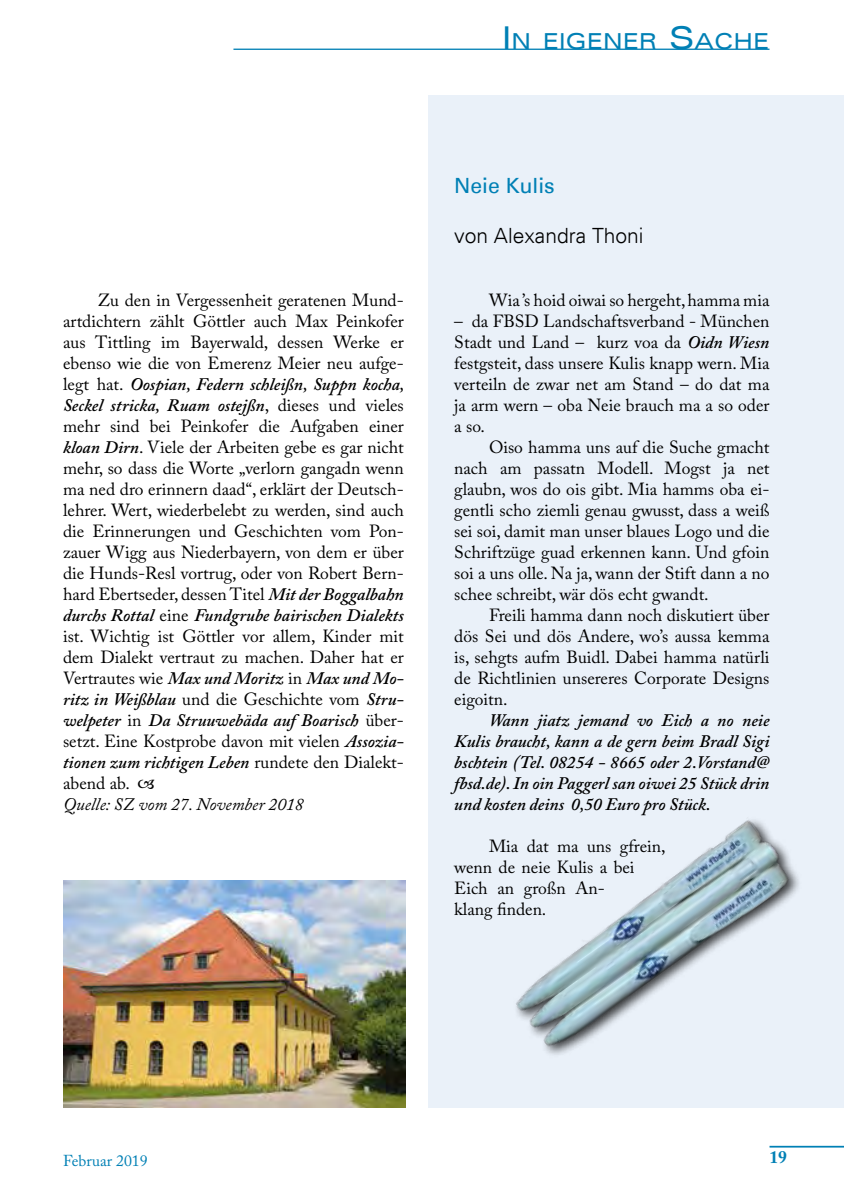
<style>
.page{position:relative;width:844px;height:1191px;background:#fff}
.page>*{position:absolute;margin:0;border:0;box-sizing:border-box;transform-origin:0 0}
.t1{font:expanded 22.05px "Univers";color:#0080b5}
.t2{font:300 21px "Univers";color:#000}
.t3{font:21px "Univers";color:#0080b5}
.t4{font:17.5px/21px "Adobe Caslon Pro";color:#000;text-align:justify}
.t5{font:italic 600 17.5px/21px "Adobe Caslon Pro";color:#000;text-align:justify}
.t6{font:italic 17.5px "Adobe Caslon Pro";color:#000}
.t7{font:700 17.5px "Adobe Caslon Pro";color:#0080b5}
.t8{font:15.75px "Adobe Caslon Pro";color:#0080b5}
.s1{font-size:31.5px}
.s2{font-weight:600;font-style:italic}
</style>
<div class="page">
<hr style="left:769px;top:1145px;width:74px;height:2px;background:#0080b5">
<hr style="left:233px;top:49px;width:536px;height:1px;background:#0080b5">
<div style="left:428px;top:95px;width:415px;height:1012px;background:#eaf1f9"></div>
<img style="left:516px;top:820px;width:283px;height:235px">
<img style="left:63px;top:880px;width:342px;height:227px">
<p class="t1" style="left:502px;top:28px;width:269px"><span class="s1">I</span>N EIGENER <span class="s1">S</span>ACHE</p>
<p class="t4" style="left:63px;top:289px;width:343px;text-indent:35px">Zu den in Vergessenheit geratenen Mund&shy;artdichtern zählt Göttler auch Max Peinkofer aus Tittling im Bayerwald, dessen Werke er ebenso wie die von Emerenz Meier neu aufge&shy;legt hat. <span class="s2">Oospian, Federn schleißn, Suppn kocha, Seckel stricka, Ruam ostejßn</span>, dieses und vieles mehr sind bei Peinkofer die Aufgaben einer <span class="s2">kloan Dirn</span>. Viele der Arbeiten gebe es gar nicht mehr, so dass die Worte „verlorn gangadn wenn ma ned dro erinnern daad“, erklärt der Deutsch&shy;lehrer. Wert, wiederbelebt zu werden, sind auch die Erinnerungen und Geschichten vom Pon&shy;zauer Wigg aus Niederbayern, von dem er über die Hunds-Resl vortrug, oder von Robert Bern&shy;hard Ebertseder, dessen Titel <span class="s2">Mit der Boggalbahn durchs Rottal</span> eine <span class="s2">Fundgrube bairischen Dialekts </span>ist. Wichtig ist Göttler vor allem, Kinder mit dem Dialekt vertraut zu machen. Daher hat er Vertrautes wie <span class="s2">Max und Moritz</span> in <span class="s2">Max und Mo&shy;ritz in Weißblau</span> und die Geschichte vom <span class="s2">Stru&shy;welpeter</span> in <span class="s2">Da Struuwebäda auf Boarisch</span> über&shy;setzt. Eine Kostprobe davon mit vielen <span class="s2">Assozia&shy;tionen zum richtigen Leben</span> rundete den Dialekt&shy;abend ab.</p>
<p class="t6" style="left:63px;top:793px;width:242px">Quelle: SZ vom 27. November 2018</p>
<p class="t3" style="left:454px;top:173px;width:102px">Neie Kulis</p>
<p class="t2" style="left:454px;top:222px;width:191px">von Alexandra Thoni</p>
<p class="t4" style="left:489px;top:289px;width:282px">Wia ’s hoid oiwai so hergeht, hamma mia</p>
<p class="t4" style="left:454px;top:310px;width:316px">– da FBSD Landschaftsverband - München Stadt und Land – kurz voa da <span class="s2">Oidn Wiesn </span>festgsteit, dass unsere Kulis knapp wern. Mia verteiln de zwar net am Stand – do dat ma ja arm wern – oba Neie brauch ma a so oder a so.</p>
<p class="t4" style="left:454px;top:436px;width:317px;text-indent:35px">Oiso hamma uns auf die Suche gmacht nach am passatn Modell. Mogst ja net glaubn, wos do ois gibt. Mia hamms oba ei&shy;gentli scho ziemli genau gwusst, dass a weiß sei soi, damit man unser blaues Logo und die Schriftzüge guad erkennen kann. Und gfoin soi a uns olle. Na ja, wann der Stift dann a no schee schreibt, wär dös echt gwandt.</p>
<p class="t4" style="left:454px;top:604px;width:317px;text-indent:35px">Freili hamma dann noch diskutiert über dös Sei und dös Andere, wo’s aussa kemma is, sehgts aufm Buidl. Dabei hamma natürli de Richtlinien unsereres Corporate Designs eigoitn.</p>
<p class="t5" style="left:454px;top:709px;width:317px;text-indent:35px">Wann jiatz jemand vo Eich a no neie Kulis braucht, kann a de gern beim Bradl Sigi bschtein (Tel. 08254 - 8665 oder 2.Vorstand@ fbsd.de). In oin Paggerl san oiwei 25 Stück drin und kosten deins 0,50 Euro pro Stück.</p>
<p class="t4" style="left:454px;top:835px;width:213px;text-align:left;text-indent:35px">Mia dat ma uns gfrein, wenn de neie Kulis a bei<br>Eich an großn An-<br>klang finden.</p>
<p class="t8" style="left:63px;top:1151px;width:86px">Februar 2019</p>
<p class="t7" style="left:769px;top:1146px;width:19px">19</p>
</div>
